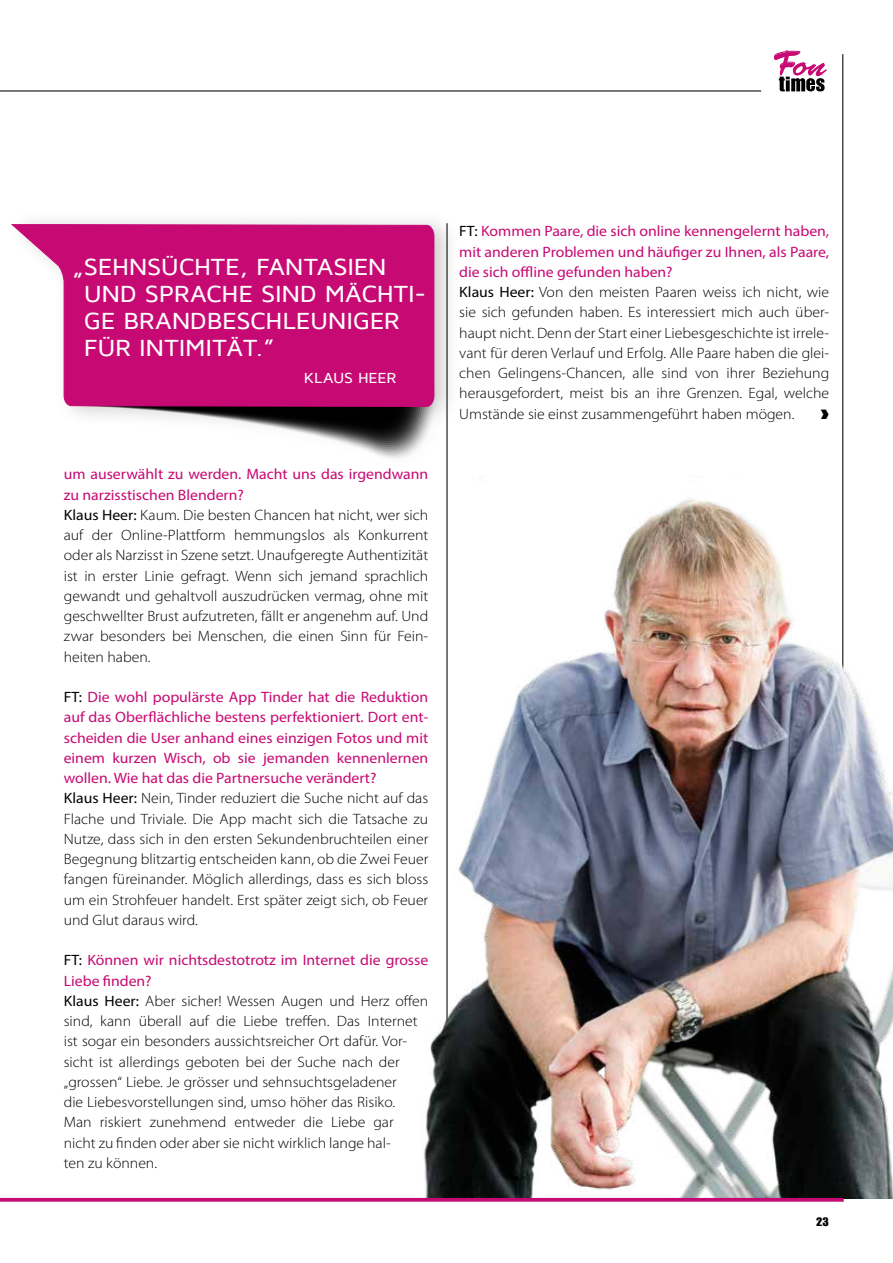
<style>
.page{position:relative;width:893px;height:1263px;background:#fff}
.page>*{position:absolute;margin:0;border:0;box-sizing:border-box;transform-origin:0 0}
.t1{font:33.75px "Cienfuegos";color:#c70973;scale:1.2 1}
.t2{font:500 24px/27px "Maven Pro";letter-spacing:-.01em;color:#fff;scale:1.05 1}
.t3{font:300 15px/20.2px "Myriad Pro";color:#000;scale:1.05 1}
.t4{font:500 15px "Maven Pro";letter-spacing:-.015em;color:#fff;scale:1.05 1}
.t5{font:12px "Impact";color:#000;scale:1.1 1}
.s1{font-weight:400;color:#c70973}
.s2{font-weight:400}
.s3{font-family:"Impact";font-weight:400;font-size:30px}
</style>
<div class="page">
<svg style="left:774px;top:50px;width:53px;height:41px"></svg>
<hr style="left:842px;top:54px;width:1px;height:1148px;background:#000">
<div style="left:9px;top:208px;width:453px;height:268px;background:#000;opacity:.2"></div>
<svg style="left:67px;top:331px;width:372px;height:131px"></svg>
<svg style="left:68px;top:332px;width:369px;height:128px"></svg>
<svg style="left:69px;top:407px;width:363px;height:49px"></svg>
<svg style="left:11px;top:224px;width:424px;height:183px;background:#cc2482"></svg>
<img style="left:405px;top:475px;width:488px;height:723px">
<hr style="left:0;top:90px;width:761px;height:2px;background:#000">
<svg style="left:0;top:1198px;width:843px;height:4px;background:#cb1c7d"></svg>
<h1 class="t1" style="left:773px;top:43px;width:19px">F</h1>
<h2 class="t2" style="left:84px;top:254px;width:328px;text-indent:-12px">„SEHNSÜCHTE, FANTASIEN<br>UND SPRACHE SIND MÄCHTI-<br>GE BRANDBESCHLEUNIGER<br>FÜR INTIMITÄT.”</h2>
<p class="t4" style="left:304px;top:370px;width:90px">KLAUS HEER</p>
<p class="t3" style="left:64px;top:464px;width:349px"><span class="s1">um auserwählt zu werden. Macht uns das irgendwann zu narzisstischen Blendern?<br></span><span class="s2">Klaus Heer:</span> Kaum. Die besten Chancen hat nicht, wer sich auf der Online-Plattform hemmungslos als Konkurrent oder als Narzisst in Szene setzt. Unaufgeregte Authentizität ist in erster Linie gefragt. Wenn sich jemand sprachlich gewandt und gehaltvoll auszudrücken vermag, ohne mit geschwellter Brust aufzutreten, fällt er angenehm auf. Und zwar besonders bei Menschen, die einen Sinn für Fein&shy;heiten haben.</p>
<p class="t3" style="left:64px;top:687px;width:349px"><span class="s2">FT:</span> <span class="s1">Die wohl populärste App Tinder hat die Reduktion auf das Oberflächliche bestens perfektioniert. Dort ent&shy;scheiden die User anhand eines einzigen Fotos und mit einem kurzen Wisch, ob sie jemanden kennenlernen wollen. Wie hat das die Partnersuche verändert?<br></span><span class="s2">Klaus Heer:</span> Nein, Tinder reduziert die Suche nicht auf das Flache und Triviale. Die App macht sich die Tatsache zu Nutze, dass sich in den ersten Sekundenbruchteilen einer Begegnung blitzartig entscheiden kann, ob die Zwei Feuer fangen füreinander. Möglich allerdings, dass es sich bloss um ein Strohfeuer handelt. Erst später zeigt sich, ob Feuer und Glut daraus wird.</p>
<p class="t3" style="left:64px;top:950px;width:349px"><span class="s2">FT:</span> <span class="s1">Können wir nichtsdestotrotz im Internet die grosse Liebe finden?<br></span><span class="s2">Klaus Heer:</span> Aber sicher! Wessen Augen und Herz offen sind, kann überall auf die Liebe treffen. Das Internet ist sogar ein besonders aussichtsreicher Ort dafür. Vor&shy;sicht ist allerdings geboten bei der Suche nach der „grossen“ Liebe. Je grösser und sehnsuchtsgeladener<br>die Liebesvorstellungen sind, umso höher das Risiko.<br>Man riskiert zunehmend entweder die Liebe gar nicht zu finden oder aber sie nicht wirklich lange hal-<br>ten zu können.</p>
<p class="t3" style="left:459px;top:221px;width:354px"><span class="s2">FT:</span> <span class="s1">Kommen Paare, die sich online kennengelernt haben, mit anderen Problemen und häufiger zu Ihnen, als Paare, die sich offline gefunden haben?<br></span><span class="s2">Klaus Heer:</span> Von den meisten Paaren weiss ich nicht, wie sie sich gefunden haben. Es interessiert mich auch über&shy;haupt nicht. Denn der Start einer Liebesgeschichte ist irrele&shy;vant für deren Verlauf und Erfolg. Alle Paare haben die glei&shy;chen Gelingens-Chancen, alle sind von ihrer Beziehung herausgefordert, meist bis an ihre Grenzen. Egal, welche Umstände sie einst zusammengeführt haben mögen. <span class="s3">›</span></p>
<p class="t5" style="left:816px;top:1215px;width:13px">23</p>
</div>
